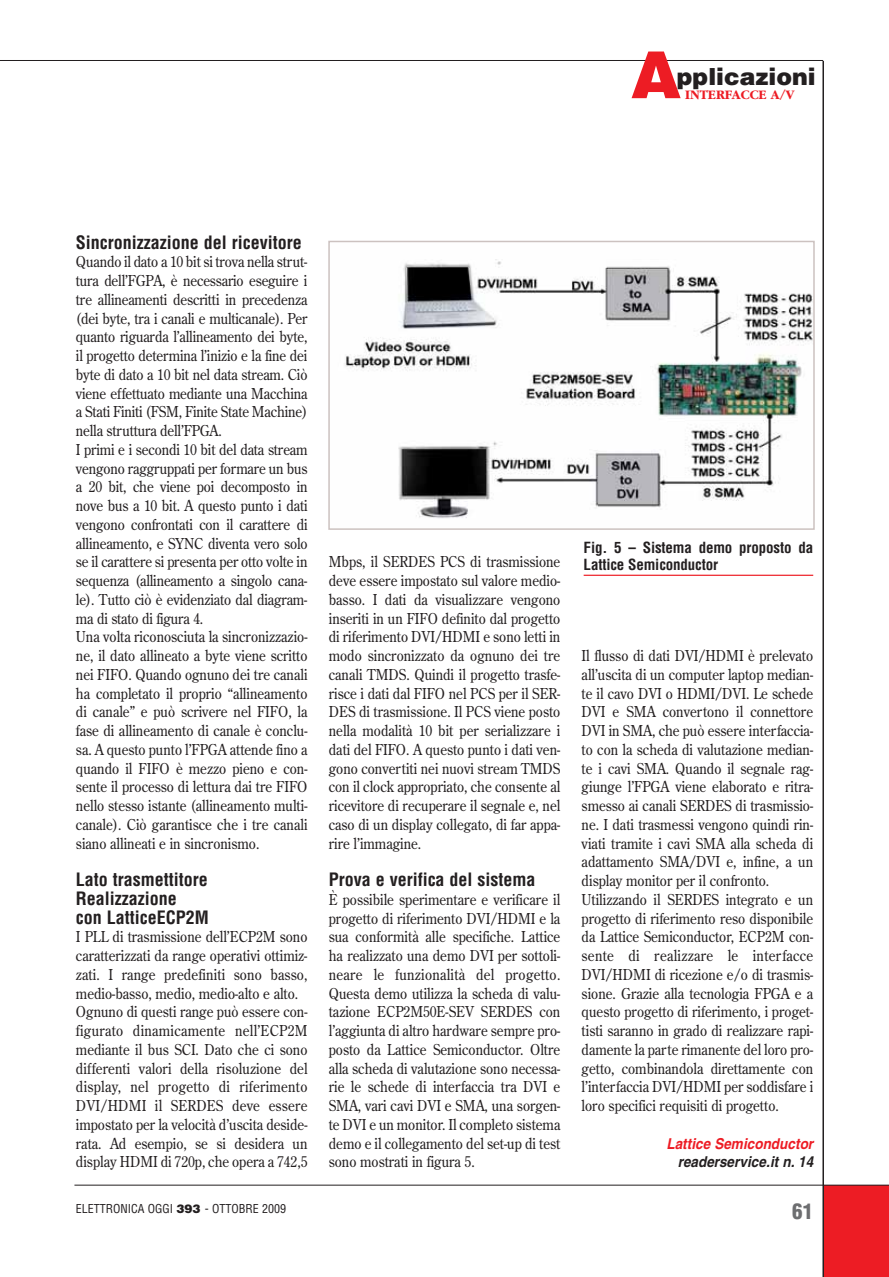
<style>
.page{position:relative;width:889px;height:1277px;background:#fff}
.page>*{position:absolute;margin:0;border:0;box-sizing:border-box;transform-origin:0 0}
.t1{font:900 64.8px "Helvetica LT";color:#ed1c24}
.t2{font:900 23.55px "Helvetica LT";color:#231f20}
.t3{font:900 condensed 21px "Helvetica LT";color:#6d6e70}
.t4{font:700 condensed 18px/18.8px "Helvetica LT";color:#231f20}
.t5{font:15px/18.8px "Century Old Style LT";color:#231f20;scale:.9 1}
.t6{font:700 condensed 15px/16.5px "Helvetica LT";letter-spacing:-.01em;color:#231f20}
.t7{font:italic 700 15px "Helvetica LT";letter-spacing:.005em;color:#ed1c24;scale:.9 1}
.t8{font:italic 700 15px "Helvetica LT";letter-spacing:.005em;color:#231f20;scale:.9 1}
.t9{font:700 13.5px "Garamond LT";color:#ed1c24}
.t10{font:condensed 12px "Helvetica LT";color:#231f20}
.s1{font-weight:900;font-stretch:normal}
</style>
<div class="page">
<div style="left:823px;top:1185px;width:65px;height:92px;background:#ed1c24"></div>
<hr style="left:822px;top:61px;width:2px;height:1216px;background:#231f20">
<hr style="left:0;top:60px;width:823px;height:1px;background:#231f20">
<hr style="left:74px;top:1185px;width:814px;height:1px;background:#231f20">
<img style="left:345px;top:259px;width:466px;height:260px">
<div style="left:328px;top:241px;width:486px;height:289px;border:2px solid #ccc2c0"></div>
<hr style="left:583px;top:575px;width:230px;height:1px;background:#ed1c24">
<h1 class="t1" style="left:630px;top:44px;width:52px">A</h1>
<h2 class="t2" style="left:677px;top:65px;width:140px">pplicazioni</h2>
<p class="t9" style="left:685px;top:91px;width:110px">INTERFACCE A/V</p>
<p class="t4" style="left:76px;top:234px;width:227px">Sincronizzazione del ricevitore</p>
<p class="t5" style="left:76px;top:253px;width:259px">Quando il dato a 10 bit si trova nella strut&shy;tura dell’FGPA, è necessario eseguire i tre allineamenti descritti in precedenza (dei byte, tra i canali e multicanale). Per quanto riguarda l’allineamento dei byte, il progetto determina l’inizio e la fine dei byte di dato a 10 bit nel data stream. Ciò viene effettuato mediante una Macchina a Stati Finiti (FSM, Finite State Machine) nella struttura dell’FPGA.<br>I primi e i secondi 10 bit del data stream vengono raggruppati per formare un bus a 20 bit, che viene poi decomposto in nove bus a 10 bit. A questo punto i dati vengono confrontati con il carattere di allineamento, e SYNC diventa vero solo se il carattere si presenta per otto volte in sequenza (allineamento a singolo cana&shy;le). Tutto ciò è evidenziato dal diagram&shy;ma di stato di figura 4.<br>Una volta riconosciuta la sincronizzazio&shy;ne, il dato allineato a byte viene scritto nei FIFO. Quando ognuno dei tre canali ha completato il proprio “allineamento di canale” e può scrivere nel FIFO, la fase di allineamento di canale è conclu&shy;sa. A questo punto l’FPGA attende fino a quando il FIFO è mezzo pieno e con&shy;sente il processo di lettura dai tre FIFO nello stesso istante (allineamento multi&shy;canale). Ciò garantisce che i tre canali siano allineati e in sincronismo.</p>
<p class="t4" style="left:76px;top:871px;width:134px">Lato trasmettitore<br>Realizzazione<br>con LatticeECP2M</p>
<p class="t5" style="left:76px;top:928px;width:259px">I PLL di trasmissione dell’ECP2M sono caratterizzati da range operativi ottimiz&shy;zati. I range predefiniti sono basso, medio-basso, medio, medio-alto e alto.<br>Ognuno di questi range può essere con&shy;figurato dinamicamente nell’ECP2M mediante il bus SCI. Dato che ci sono differenti valori della risoluzione del display, nel progetto di riferimento DVI/HDMI il SERDES deve essere impostato per la velocità d’uscita deside&shy;rata. Ad esempio, se si desidera un display HDMI di 720p, che opera a 742,5</p>
<p class="t5" style="left:329px;top:553px;width:259px;text-align:justify">Mbps, il SERDES PCS di trasmissione deve essere impostato sul valore medio&shy;basso. I dati da visualizzare vengono inseriti in un FIFO definito dal progetto di riferimento DVI/HDMI e sono letti in modo sincronizzato da ognuno dei tre canali TMDS. Quindi il progetto trasfe&shy;risce i dati dal FIFO nel PCS per il SER-DES di trasmissione. Il PCS viene posto nella modalità 10 bit per serializzare i dati del FIFO. A questo punto i dati ven&shy;gono convertiti nei nuovi stream TMDS con il clock appropriato, che consente al ricevitore di recuperare il segnale e, nel caso di un display collegato, di far appa&shy;rire l’immagine.</p>
<p class="t4" style="left:329px;top:871px;width:208px">Prova e verifica del sistema</p>
<p class="t5" style="left:329px;top:891px;width:259px;text-align:justify">È possibile sperimentare e verificare il progetto di riferimento DVI/HDMI e la sua conformità alle specifiche. Lattice ha realizzato una demo DVI per sottoli&shy;neare le funzionalità del progetto.<br>Questa demo utilizza la scheda di valu&shy;tazione ECP2M50E-SEV SERDES con l’aggiunta di altro hardware sempre pro&shy;posto da Lattice Semiconductor. Oltre alla scheda di valutazione sono necessa&shy;rie le schede di interfaccia tra DVI e SMA, vari cavi DVI e SMA, una sorgen&shy;te DVI e un monitor. Il completo sistema demo e il collegamento del set-up di test sono mostrati in figura 5.</p>
<p class="t6" style="left:583px;top:540px;width:231px">Fig. 5 – Sistema demo proposto da<br>Lattice Semiconductor</p>
<p class="t5" style="left:581px;top:647px;width:259px">Il flusso di dati DVI/HDMI è prelevato all’uscita di un computer laptop median&shy;te il cavo DVI o HDMI/DVI. Le schede DVI e SMA convertono il connettore DVI in SMA, che può essere interfaccia&shy;to con la scheda di valutazione median&shy;te i cavi SMA. Quando il segnale rag&shy;giunge l’FPGA viene elaborato e ritra&shy;smesso ai canali SERDES di trasmissio&shy;ne. I dati trasmessi vengono quindi rin&shy;viati tramite i cavi SMA alla scheda di adattamento SMA/DVI e, infine, a un display monitor per il confronto.<br>Utilizzando il SERDES integrato e un progetto di riferimento reso disponibile da Lattice Semiconductor, ECP2M con&shy;sente di realizzare le interfacce DVI/HDMI di ricezione e/o di trasmis&shy;sione. Grazie alla tecnologia FPGA e a questo progetto di riferimento, i proget&shy;tisti saranno in grado di realizzare rapi&shy;damente la parte rimanente del loro pro&shy;getto, combinandola direttamente con l’interfaccia DVI/HDMI per soddisfare i loro specifici requisiti di progetto.</p>
<p class="t7" style="left:666px;top:1135px;width:165px">Lattice Semiconductor</p>
<p class="t8" style="left:677px;top:1153px;width:152px">readerservice.it n. 14</p>
<p class="t10" style="left:76px;top:1204px;width:212px">ELETTRONICA OGGI <span class="s1">393</span> - OTTOBRE 2009</p>
<h3 class="t3" style="left:792px;top:1203px;width:22px">61</h3>
</div>
